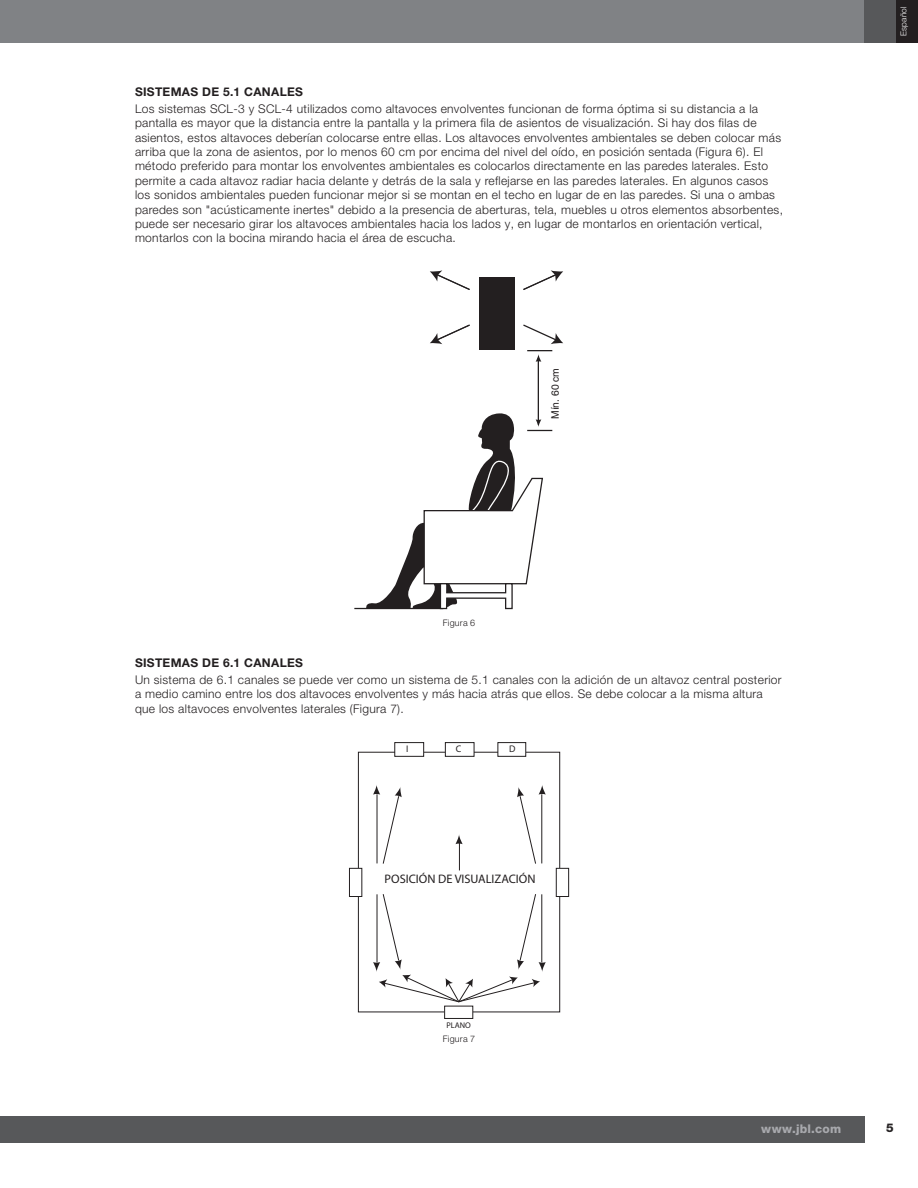
<style>
.page{position:relative;width:918px;height:1188px;background:#fff}
.page>*{position:absolute;margin:0;border:0;box-sizing:border-box;transform-origin:0 0}
.t1{font:12.3px "Helvetica";color:#231f20}
.body{font:300 12px/14.4px "Helvetica Neue LT Pro";letter-spacing:.025em;color:#231f20}
.Section_Head_Teir_2{font:700 12px "Helvetica Neue LT Pro";letter-spacing:.025em;color:#231f20}
.t2{font:800 12px "Helvetica Neue LT Pro";letter-spacing:.02em;color:#a8a9ad}
.t3{font:800 12px "Helvetica Neue LT Pro";color:#262324}
.t4{font:10.35px "Helvetica";color:#231f20}
.t5{font:9.6px "Helvetica";color:#231f20}
.t6{font:300 9px "Helvetica Neue LT Pro";letter-spacing:.025em;color:#231f20}
.t7{font:300 8.25px "Helvetica Neue LT Pro";letter-spacing:.025em;color:#fff}
.t8{font:8.25px "Helvetica";color:#231f20}
</style>
<div class="page">
<div style="left:0;top:1116px;width:864px;height:27px;background:#57585a"></div>
<div style="left:0;top:0;width:864px;height:43px;background:#808285"></div>
<div style="left:864px;top:0;width:54px;height:43px;background:#57585a"></div>
<div style="left:896px;top:0;width:22px;height:43px;background:#231f20"></div>
<hr style="left:354px;top:608px;width:89px;height:1px;background:#231f20">
<div style="left:480px;top:278px;width:35px;height:72px;background:#231f20"></div>
<hr style="left:538px;top:358px;width:1px;height:67px;background:#231f20">
<svg style="left:527px;top:350px;width:25px;height:12px"></svg>
<svg style="left:366px;top:413px;width:186px;height:196px"></svg>
<svg style="left:430px;top:270px;width:40px;height:20px"></svg>
<svg style="left:523px;top:270px;width:40px;height:20px"></svg>
<svg style="left:430px;top:324px;width:40px;height:20px"></svg>
<svg style="left:523px;top:324px;width:40px;height:20px"></svg>
<div style="left:358px;top:752px;width:202px;height:260px;border:1px solid #231f20"></div>
<div style="left:498px;top:743px;width:28px;height:13px;background:#fff"></div>
<div style="left:498px;top:742px;width:28px;height:15px;border:1px solid #231f20"></div>
<div style="left:445px;top:743px;width:29px;height:13px;background:#fff"></div>
<div style="left:445px;top:742px;width:29px;height:15px;border:1px solid #231f20"></div>
<div style="left:395px;top:743px;width:29px;height:13px;background:#fff"></div>
<div style="left:394px;top:742px;width:30px;height:15px;border:1px solid #231f20"></div>
<div style="left:556px;top:868px;width:13px;height:29px;background:#fff"></div>
<div style="left:556px;top:868px;width:13px;height:29px;border:1px solid #231f20"></div>
<div style="left:445px;top:1006px;width:28px;height:12px;background:#fff"></div>
<div style="left:444px;top:1006px;width:29px;height:13px;border:1px solid #231f20"></div>
<div style="left:349px;top:868px;width:13px;height:29px;background:#fff"></div>
<div style="left:349px;top:868px;width:13px;height:29px;border:1px solid #231f20"></div>
<hr style="left:459px;top:839px;width:1px;height:31px;background:#231f20">
<svg style="left:455px;top:834px;width:8px;height:10px"></svg>
<svg style="left:373px;top:785px;width:29px;height:79px"></svg>
<svg style="left:517px;top:785px;width:29px;height:79px"></svg>
<svg style="left:373px;top:894px;width:173px;height:109px"></svg>
<p class="Section_Head_Teir_2" style="left:135px;top:84px;width:169px">SISTEMAS DE 5.1 CANALES</p>
<p class="body" style="left:135px;top:101px;width:650px">Los sistemas SCL-3 y SCL-4 utilizados como altavoces envolventes funcionan de forma óptima si su distancia a la pantalla es mayor que la distancia entre la pantalla y la primera fila de asientos de visualización. Si hay dos filas de asientos, estos altavoces deberían colocarse entre ellas. Los altavoces envolventes ambientales se deben colocar más arriba que la zona de asientos, por lo menos 60 cm por encima del nivel del oído, en posición sentada (Figura 6). El método preferido para montar los envolventes ambientales es colocarlos directamente en las paredes laterales. Esto permite a cada altavoz radiar hacia delante y detrás de la sala y reflejarse en las paredes laterales. En algunos casos los sonidos ambientales pueden funcionar mejor si se montan en el techo en lugar de en las paredes. Si una o ambas paredes son "acústicamente inertes" debido a la presencia de aberturas, tela, muebles u otros elementos absorbentes, puede ser necesario girar los altavoces ambientales hacia los lados y, en lugar de montarlos en orientación vertical, montarlos con la bocina mirando hacia el área de escucha.</p>
<p class="t4" style="left:549px;top:419px;width:52px;rotate:-90deg">Mín. 60 cm</p>
<p class="t6" style="left:443px;top:617px;width:34px">Figura 6</p>
<p class="Section_Head_Teir_2" style="left:135px;top:655px;width:169px">SISTEMAS DE 6.1 CANALES</p>
<p class="body" style="left:135px;top:672px;width:648px">Un sistema de 6.1 canales se puede ver como un sistema de 5.1 canales con la adición de un altavoz central posterior a medio camino entre los dos altavoces envolventes y más hacia atrás que ellos. Se debe colocar a la misma altura que los altavoces envolventes laterales (Figura 7).</p>
<p class="t5" style="left:406px;top:743px;width:4px">I</p>
<p class="t5" style="left:456px;top:743px;width:7px">C</p>
<p class="t5" style="left:509px;top:743px;width:8px">D</p>
<p class="t1" style="left:385px;top:872px;width:152px">POSICIÓN DE VISUALIZACIÓN</p>
<p class="t8" style="left:447px;top:1021px;width:26px">PLANO</p>
<p class="t6" style="left:443px;top:1033px;width:34px">Figura 7</p>
<p class="t7" style="left:898px;top:36px;width:31px;rotate:-90deg">Español</p>
<p class="t2" style="left:761px;top:1122px;width:81px">www.jbl.com</p>
<p class="t3" style="left:886px;top:1120px;width:9px">5</p>
</div>
